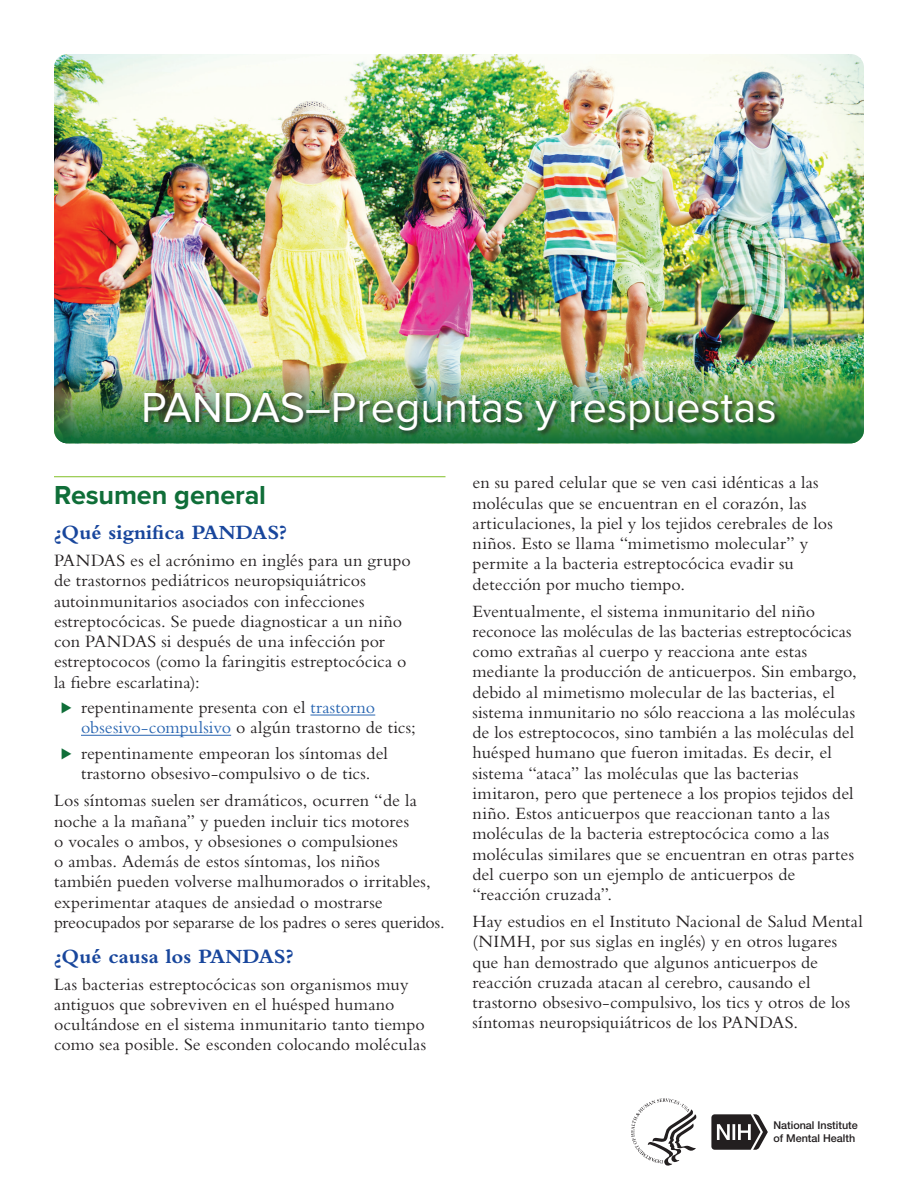
<style>
.page{position:relative;width:918px;height:1188px;background:#fff}
.page>*{position:absolute;margin:0;border:0;box-sizing:border-box;transform-origin:0 0}
.t1{font:43.5px "Proxima Nova";color:#fff}
.t2{font:700 27px "Proxima Nova";letter-spacing:-.005em;color:#0f6e38}
.t3{font:700 21px "Bembo Std";color:#18469c}
.t4{font:18px/20.2px "Bembo Std";letter-spacing:.005em;color:#231f20}
.s1{font-family:"Proxima Nova";color:#0f6e38}
.s2{color:#2865b1}
</style>
<div class="page">
<hr style="left:54px;top:476px;width:392px;height:1px;background:#8fc63e">
<hr style="left:310px;top:715px;width:65px;height:1px;background:#2865b1">
<hr style="left:81px;top:735px;width:150px;height:1px;background:#2865b1">
<img style="left:54px;top:54px;width:810px;height:315px">
<img style="left:54px;top:369px;width:810px;height:74px">
<div style="left:143px;top:391px;width:638px;height:46px;background:#231f20;opacity:.75"></div>
<svg style="left:631px;top:1098px;width:65px;height:68px"></svg>
<svg style="left:711px;top:1114px;width:57px;height:36px"></svg>
<h1 class="t1" style="left:141px;top:387px;width:637px">PANDAS–Preguntas y respuestas</h1>
<h2 class="t2" style="left:54px;top:483px;width:213px">Resumen general</h2>
<h3 class="t3" style="left:54px;top:521px;width:234px">¿Qué significa PANDAS?</h3>
<p class="t4" style="left:54px;top:550px;width:358px">PANDAS es el acrónimo en inglés para un grupo de trastornos pediátricos neuropsiquiátricos autoinmunitarios asociados con infecciones estreptocócicas. Se puede diagnosticar a un niño con PANDAS si después de una infección por estreptococos (como la faringitis estreptocócica o la fiebre escarlatina):</p>
<p class="t4" style="left:81px;top:697px;width:336px;text-indent:-20px"><span class="s1">⊲</span> repentinamente presenta con el <span class="s2">trastorno obsesivo-compulsivo</span> o algún trastorno de tics;</p>
<p class="t4" style="left:61px;top:743px;width:329px;text-align:center"><span class="s1">⊲</span> repentinamente empeoran los síntomas del trastorno obsesivo-compulsivo o de tics.</p>
<p class="t4" style="left:54px;top:790px;width:392px">Los síntomas suelen ser dramáticos, ocurren “de la noche a la mañana” y pueden incluir tics motores<br>o vocales o ambos, y obsesiones o compulsiones<br>o ambas. Además de estos síntomas, los niños<br>también pueden volverse malhumorados o irritables, experimentar ataques de ansiedad o mostrarse preocupados por separarse de los padres o seres queridos.</p>
<h3 class="t3" style="left:54px;top:944px;width:241px">¿Qué causa los PANDAS?</h3>
<p class="t4" style="left:54px;top:974px;width:374px">Las bacterias estreptocócicas son organismos muy antiguos que sobreviven en el huésped humano ocultándose en el sistema inmunitario tanto tiempo como sea posible. Se esconden colocando moléculas</p>
<p class="t4" style="left:472px;top:472px;width:362px">en su pared celular que se ven casi idénticas a las moléculas que se encuentran en el corazón, las articulaciones, la piel y los tejidos cerebrales de los niños. Esto se llama “mimetismo molecular” y permite a la bacteria estreptocócica evadir su detección por mucho tiempo.</p>
<p class="t4" style="left:472px;top:600px;width:386px">Eventualmente, el sistema inmunitario del niño reconoce las moléculas de las bacterias estreptocócicas como extrañas al cuerpo y reacciona ante estas mediante la producción de anticuerpos. Sin embargo, debido al mimetismo molecular de las bacterias, el sistema inmunitario no sólo reacciona a las moléculas de los estreptococos, sino también a las moléculas del huésped humano que fueron imitadas. Es decir, el sistema “ataca” las moléculas que las bacterias imitaron, pero que pertenece a los propios tejidos del niño. Estos anticuerpos que reaccionan tanto a las moléculas de la bacteria estreptocócica como a las moléculas similares que se encuentran en otras partes del cuerpo son un ejemplo de anticuerpos de “reacción cruzada”.</p>
<p class="t4" style="left:472px;top:911px;width:392px">Hay estudios en el Instituto Nacional de Salud Mental (NIMH, por sus siglas en inglés) y en otros lugares que han demostrado que algunos anticuerpos de reacción cruzada atacan al cerebro, causando el trastorno obsesivo-compulsivo, los tics y otros de los síntomas neuropsiquiátricos de los PANDAS.</p>
</div>
